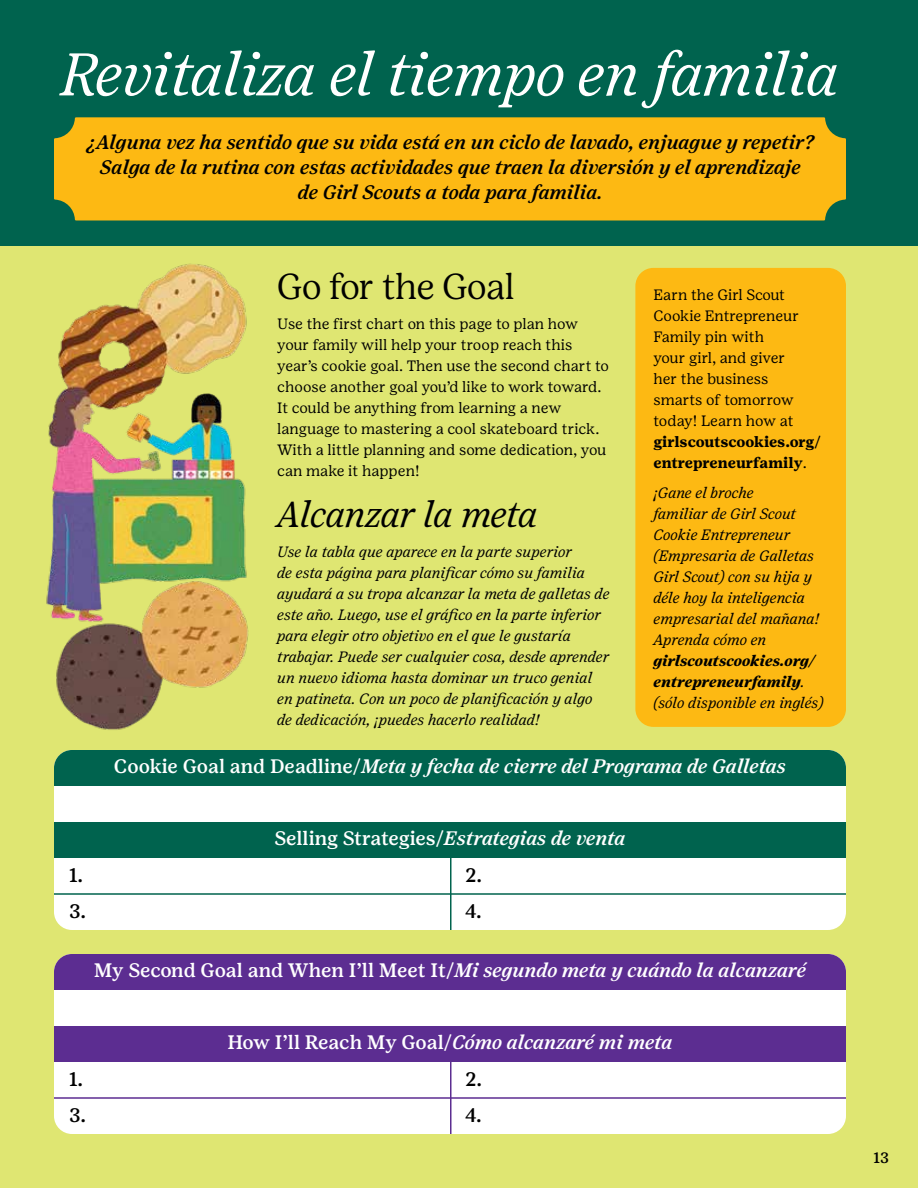
<style>
.page{position:relative;width:918px;height:1188px;background:#fff}
.page>*{position:absolute;margin:0;border:0;box-sizing:border-box;transform-origin:0 0}
.t1{font:italic 300 60px "Girl Scout Display";color:#fff}
.t2{font:italic 300 36px "Girl Scout Display";letter-spacing:-.01em;color:#000}
.t3{font:300 36px "Girl Scout Display";letter-spacing:-.01em;color:#000}
.t4{font:italic 500 19.5px/24.8px "Girl Scout Text";color:#000;text-align:center}
.t5{font:italic 500 19.5px "Girl Scout Text";letter-spacing:-.01em;color:#fff}
.t6{font:500 19.5px "Girl Scout Text";letter-spacing:-.01em;color:#fff}
.t7{font:500 19.5px "Girl Scout Text";color:#000}
.t8{font:italic 15px/21px "Girl Scout Text";color:#000}
.t9{font:15px/21px "Girl Scout Text";color:#000}
.t10{font:italic 700 15px/21px "Girl Scout Text";color:#000}
.t11{font:700 15px/21px "Girl Scout Text";color:#000}
.t12{font:500 15px "Girl Scout Text";color:#000}
.s1{font-weight:400}
.s2{font-style:normal}
.s3{font-style:italic}
</style>
<div class="page">
<div style="left:0;top:245px;width:918px;height:943px;background:#dfe672"></div>
<div style="left:0;top:0;width:918px;height:245px;background:#00634e"></div>
<div style="left:54px;top:117px;width:792px;height:103px;background:#fdb913"></div>
<img style="left:46px;top:263px;width:203px;height:467px">
<div style="left:54px;top:954px;width:792px;height:180px;background:#fff;border-radius:18px"></div>
<div style="left:54px;top:750px;width:792px;height:180px;background:#fff;border-radius:18px"></div>
<div style="left:54px;top:954px;width:792px;height:36px;background:#5c2d91"></div>
<div style="left:54px;top:750px;width:792px;height:36px;background:#00634e"></div>
<div style="left:54px;top:1026px;width:792px;height:36px;background:#5c2d91"></div>
<div style="left:54px;top:822px;width:792px;height:36px;background:#00634e"></div>
<hr style="left:450px;top:1062px;width:2px;height:72px;background:#5c2d91">
<hr style="left:450px;top:858px;width:2px;height:72px;background:#00634e">
<hr style="left:54px;top:1097px;width:792px;height:2px;background:#5c2d91">
<hr style="left:54px;top:893px;width:792px;height:2px;background:#00634e">
<div style="left:635px;top:268px;width:211px;height:459px;background:#fdb913;border-radius:18px"></div>
<h1 class="t1" style="left:61px;top:40px;width:779px">Revitaliza el tiempo en familia</h1>
<h3 class="t4" style="left:87px;top:130px;width:729px">¿Alguna vez ha sentido que su vida está en un ciclo de lavado, enjuague y repetir?<br>Salga de la rutina con estas actividades que traen la diversión y el aprendizaje<br>de Girl Scouts a toda para familia.</h3>
<h2 class="t3" style="left:277px;top:265px;width:239px">Go for the Goal</h2>
<p class="t9" style="left:277px;top:313px;width:333px">Use the first chart on this page to plan how your family will help your troop reach this year’s cookie goal. Then use the second chart to choose another goal you’d like to work toward.<br>It could be anything from learning a new language to mastering a cool skateboard trick.<br>With a little planning and some dedication, you can make it happen!</p>
<h2 class="t2" style="left:277px;top:494px;width:262px">Alcanzar la meta</h2>
<p class="t8" style="left:277px;top:542px;width:334px">Use la tabla que aparece en la parte superior<br>de esta página para planificar cómo su familia ayudará a su tropa alcanzar la meta de galletas de este año. Luego, use el gráfico en la parte inferior para elegir otro objetivo en el que le gustaría trabajar. Puede ser cualquier cosa, desde aprender un nuevo idioma hasta dominar un truco genial en patineta. Con un poco de planificación y algo de dedicación, ¡puedes hacerlo realidad!</p>
<p class="t9" style="left:653px;top:284px;width:147px">Earn the Girl Scout<br>Cookie Entrepreneur<br>Family pin with your girl, and giver her the business smarts of tomorrow today! Learn how at</p>
<p class="t11" style="left:653px;top:431px;width:169px">girlscoutscookies.org/ entrepreneurfamily<span class="s1">.</span></p>
<p class="t8" style="left:653px;top:482px;width:167px">¡Gane el broche<br>familiar de Girl Scout<br>Cookie Entrepreneur (Empresaria de Galletas<br>Girl Scout) con su hija y déle hoy la inteligencia empresarial del mañana!<br>Aprenda cómo en</p>
<p class="t10" style="left:653px;top:650px;width:172px">girlscoutscookies.org/ entrepreneurfamily<span class="s1">. (sólo disponible en inglés)</span></p>
<h3 class="t5" style="left:114px;top:755px;width:674px"><span class="s2">Cookie Goal and Deadline/</span>Meta y fecha de cierre del Programa de Galletas</h3>
<h3 class="t7" style="left:69px;top:864px;width:16px">1.</h3>
<h3 class="t7" style="left:69px;top:899px;width:19px">3.</h3>
<h3 class="t6" style="left:274px;top:826px;width:353px">Selling Strategies/<span class="s3">Estrategias de venta</span></h3>
<h3 class="t7" style="left:465px;top:864px;width:19px">2.</h3>
<h3 class="t7" style="left:465px;top:899px;width:18px">4.</h3>
<h3 class="t5" style="left:94px;top:959px;width:714px"><span class="s2">My Second Goal and When I’ll Meet It/</span>Mi segundo meta y cuándo la alcanzaré</h3>
<h3 class="t7" style="left:69px;top:1068px;width:16px">1.</h3>
<h3 class="t7" style="left:69px;top:1103px;width:19px">3.</h3>
<h3 class="t6" style="left:227px;top:1030px;width:447px">How I’ll Reach My Goal/<span class="s3">Cómo alcanzaré mi meta</span></h3>
<h3 class="t7" style="left:465px;top:1068px;width:19px">2.</h3>
<h3 class="t7" style="left:465px;top:1103px;width:18px">4.</h3>
<p class="t12" style="left:874px;top:1148px;width:17px">13</p>
</div>
